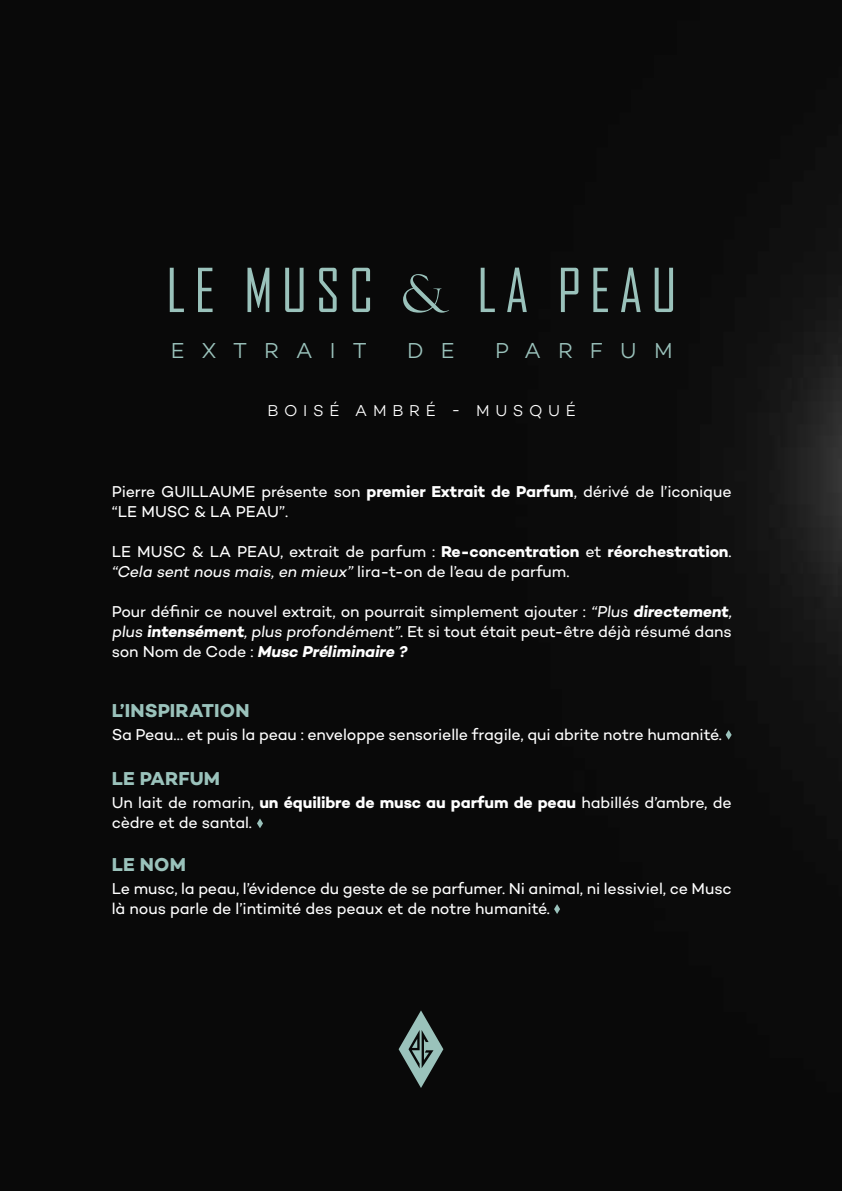
<style>
.page{position:relative;width:842px;height:1191px;background:#090909}
.page>*{position:absolute;margin:0;border:0;box-sizing:border-box;transform-origin:0 0}
.t1{font:58px "Agency FB";letter-spacing:.15em;color:#9ac2bb}
.t2{font:300 22px "Campton";letter-spacing:.785em;color:#9ac2bb}
.t3{font:700 19px "Campton";letter-spacing:.01em;color:#9ac2bb}
.t4{font:16px/20px "Campton";letter-spacing:-.01em;color:#fff}
.t5{font:300 16px "Campton";letter-spacing:.36em;color:#fff}
.s1{font-family:"Felix Titling";font-size:52px}
.s2{font-weight:700}
.s3{font-style:italic}
.s4{font-weight:700;font-style:italic}
</style>
<div class="page">
<svg style="left:726px;top:730px;width:6px;height:9px"></svg>
<svg style="left:257px;top:818px;width:6px;height:10px"></svg>
<svg style="left:554px;top:904px;width:6px;height:10px"></svg>
<svg style="left:399px;top:1010px;width:44px;height:78px;background:#465754"></svg>
<h1 class="t1" style="left:166px;top:255px;width:512px">LE MUSC <span class="s1">&amp;</span> LA PEAU</h1>
<h2 class="t2" style="left:171px;top:337px;width:198px">EXTRAIT</h2>
<h2 class="t2" style="left:407px;top:337px;width:49px">D E</h2>
<h2 class="t2" style="left:495px;top:337px;width:179px">PARFUM</h2>
<p class="t5" style="left:267px;top:401px;width:310px">BOISÉ AMBRÉ - MUSQUÉ</p>
<p class="t4" style="left:112px;top:481px;width:621px">Pierre GUILLAUME présente son <span class="s2">premier Extrait de Parfum</span>, dérivé de l’iconique “LE MUSC &amp; LA PEAU”.</p>
<p class="t4" style="left:112px;top:541px;width:621px">LE MUSC &amp; LA PEAU, extrait de parfum : <span class="s2">Re-concentration</span> et <span class="s2">réorchestration</span>. <span class="s3">“Cela sent nous mais, en mieux”</span> lira-t-on de l’eau de parfum.</p>
<p class="t4" style="left:112px;top:601px;width:624px">Pour définir ce nouvel extrait, on pourrait simplement ajouter : “Plus <span class="s2">directement</span>, plus <span class="s2">intensément</span>, plus profondément”. Et si tout était peut-être déjà résumé dans son Nom de Code : <span class="s4">Musc Préliminaire ?</span></p>
<p class="t3" style="left:112px;top:698px;width:139px">L’INSPIRATION</p>
<p class="t4" style="left:112px;top:724px;width:612px">Sa Peau… et puis la peau : enveloppe sensorielle fragile, qui abrite notre humanité.</p>
<p class="t3" style="left:112px;top:767px;width:110px">LE PARFUM</p>
<p class="t4" style="left:112px;top:792px;width:621px">Un lait de romarin, <span class="s2">un équilibre de musc au parfum de peau</span> habillés d’ambre, de cèdre et de santal.</p>
<p class="t3" style="left:112px;top:852px;width:76px">LE NOM</p>
<p class="t4" style="left:112px;top:878px;width:621px">Le musc, la peau, l’évidence du geste de se parfumer. Ni animal, ni lessiviel, ce Musc là nous parle de l’intimité des peaux et de notre humanité.</p>
</div>
